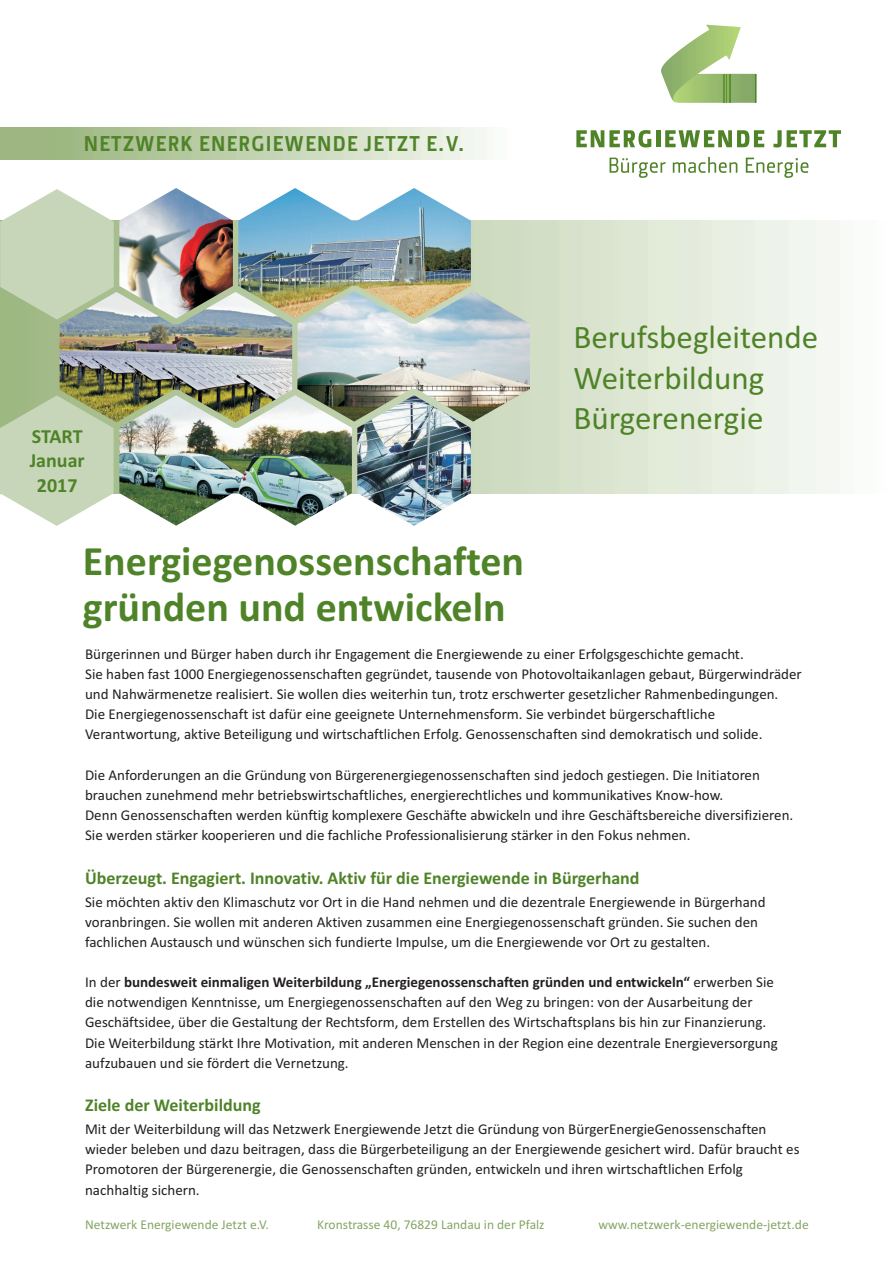
<style>
.page{position:relative;width:893px;height:1263px;background:#fff}
.page>*{position:absolute;margin:0;border:0;box-sizing:border-box;transform-origin:0 0}
.t1{font:700 42px/46.2px "Calibri";color:#4f8328}
.t2{font:33px/40.3px "Calibri";color:#4f8328}
.t3{font:700 21.75px "Section";letter-spacing:.06em;color:#4f8328}
.t4{font:700 20.1px/24.5px "Calibri";color:#4f8328;text-align:center}
.t5{font:700 18px "Calibri";color:#4f8328}
.t6{font:15px/20.1px "Calibri";color:#231f20}
.t7{font:13.5px "Calibri";color:#84a663}
.s1{font-weight:700}
</style>
<div class="page">
<img style="left:0;top:220px;width:840px;height:273px">
<div style="left:0;top:127px;width:103px;height:32px;background:#9eb782"></div>
<img style="left:100px;top:127px;width:386px;height:32px">
<svg style="left:576px;top:130px;width:75px;height:17px"></svg>
<hr style="left:656px;top:130px;width:4px;height:17px;background:#4f8328">
<svg style="left:665px;top:130px;width:99px;height:17px"></svg>
<svg style="left:773px;top:130px;width:68px;height:17px"></svg>
<svg style="left:661px;top:25px;width:96px;height:78px"></svg>
<svg style="left:609px;top:158px;width:57px;height:20px"></svg>
<svg style="left:673px;top:157px;width:64px;height:16px"></svg>
<svg style="left:746px;top:158px;width:62px;height:20px"></svg>
<img style="left:238px;top:188px;width:233px;height:130px">
<img style="left:119px;top:188px;width:114px;height:104px">
<img style="left:357px;top:422px;width:114px;height:104px">
<img style="left:119px;top:395px;width:233px;height:131px">
<img style="left:60px;top:292px;width:232px;height:130px">
<img style="left:297px;top:291px;width:233px;height:131px">
<svg style="left:0;top:189px;width:114px;height:130px;background:#c9d7bd"></svg>
<svg style="left:0;top:395px;width:114px;height:131px;background:#c8d5b8"></svg>
<h3 class="t3" style="left:84px;top:133px;width:382px">NETZWERK ENERGIEWENDE JETZT E.V.</h3>
<h3 class="t4" style="left:30px;top:425px;width:57px">START<br>Januar<br>2017</h3>
<h1 class="t1" style="left:83px;top:541px;width:443px">Energiegenossenschaften gründen und entwickeln</h1>
<h2 class="t2" style="left:573px;top:320px;width:246px">Berufsbegleitende<br>Weiterbildung<br>Bürgerenergie</h2>
<p class="t6" style="left:85px;top:645px;width:718px">Bürgerinnen und Bürger haben durch ihr Engagement die Energiewende zu einer Erfolgsgeschichte gemacht.<br>Sie haben fast 1000 Energiegenossenschaften gegründet, tausende von Photovoltaikanlagen gebaut, Bürgerwindräder und Nahwärmenetze realisiert. Sie wollen dies weiterhin tun, trotz erschwerter gesetzlicher Rahmenbedingungen.<br>Die Energiegenossenschaft ist dafür eine geeignete Unternehmensform. Sie verbindet bürgerschaftliche Verantwortung, aktive Beteiligung und wirtschaftlichen Erfolg. Genossenschaften sind demokratisch und solide.</p>
<p class="t6" style="left:85px;top:766px;width:710px">Die Anforderungen an die Gründung von Bürgerenergiegenossenschaften sind jedoch gestiegen. Die Initiatoren brauchen zunehmend mehr betriebswirtschaftliches, energierechtliches und kommunikatives Know-how.<br>Denn Genossenschaften werden künftig komplexere Geschäfte abwickeln und ihre Geschäftsbereiche diversifizieren.<br>Sie werden stärker kooperieren und die fachliche Professionalisierung stärker in den Fokus nehmen.</p>
<p class="t5" style="left:85px;top:870px;width:556px">Überzeugt. Engagiert. Innovativ. Aktiv für die Energiewende in Bürgerhand</p>
<p class="t6" style="left:85px;top:893px;width:682px">Sie möchten aktiv den Klimaschutz vor Ort in die Hand nehmen und die dezentrale Energiewende in Bürgerhand voranbringen. Sie wollen mit anderen Aktiven zusammen eine Energiegenossenschaft gründen. Sie suchen den fachlichen Austausch und wünschen sich fundierte Impulse, um die Energiewende vor Ort zu gestalten.</p>
<p class="t6" style="left:85px;top:973px;width:694px">In der <span class="s1">bundesweit einmaligen Weiterbildung „Energiegenossenschaften gründen und entwickeln“</span> erwerben Sie die notwendigen Kenntnisse, um Energiegenossenschaften auf den Weg zu bringen: von der Ausarbeitung der Geschäftsidee, über die Gestaltung der Rechtsform, dem Erstellen des Wirtschaftsplans bis hin zur Finanzierung.<br>Die Weiterbildung stärkt Ihre Motivation, mit anderen Menschen in der Region eine dezentrale Energieversorgung aufzubauen und sie fördert die Vernetzung.</p>
<p class="t5" style="left:85px;top:1097px;width:177px">Ziele der Weiterbildung</p>
<p class="t6" style="left:85px;top:1120px;width:716px">Mit der Weiterbildung will das Netzwerk Energiewende Jetzt die Gründung von BürgerEnergieGenossenschaften wieder beleben und dazu beitragen, dass die Bürgerbeteiligung an der Energiewende gesichert wird. Dafür braucht es Promotoren der Bürgerenergie, die Genossenschaften gründen, entwickeln und ihren wirtschaftlichen Erfolg nachhaltig sichern.</p>
<p class="t7" style="left:85px;top:1219px;width:185px">Netzwerk Energiewende Jetzt e.V.</p>
<p class="t7" style="left:317px;top:1218px;width:229px">Kronstrasse 40, 76829 Landau in der Pfalz</p>
<p class="t7" style="left:598px;top:1218px;width:212px">www.netzwerk-energiewende-jetzt.de</p>
</div>
